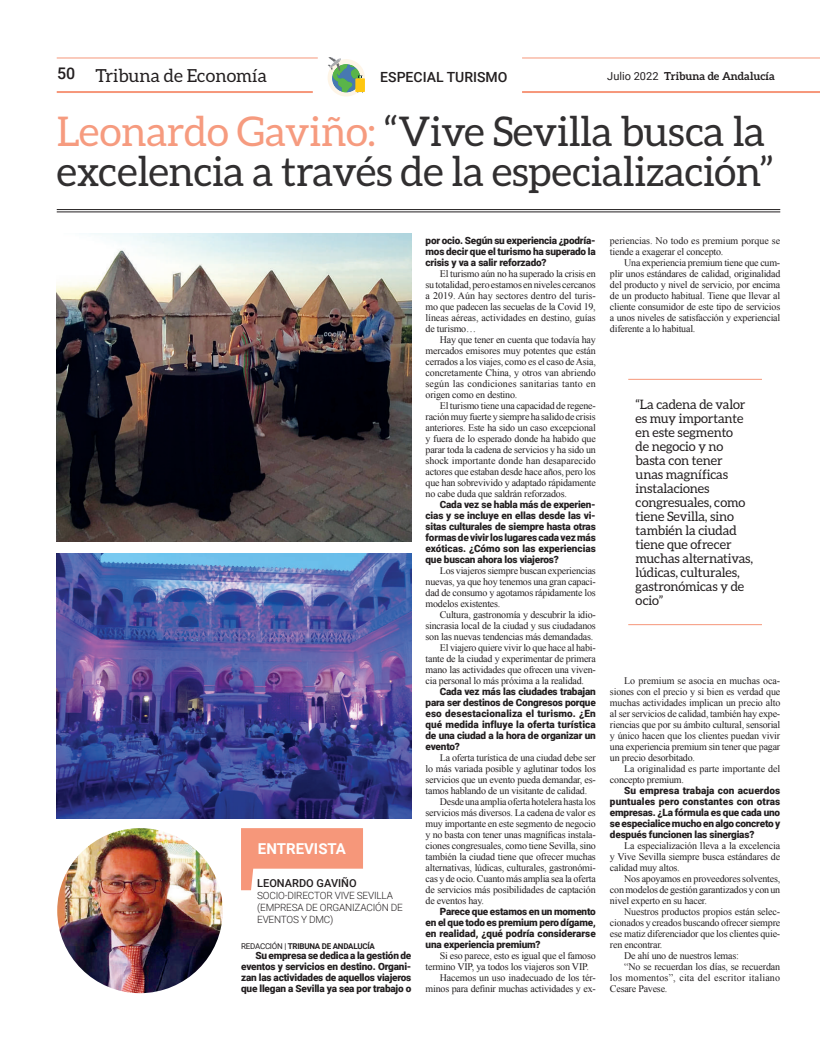
<style>
.page{position:relative;width:820px;height:1049px;background:#fff}
.page>*{position:absolute;margin:0;border:0;box-sizing:border-box;transform-origin:0 0}
.t1{font:41px/40px "Aleo";letter-spacing:-.01em;color:#312f30}
.t2{font:18px "Aleo";color:#231f20}
.t3{font:700 15px "Roboto";color:#fff}
.t4{font:500 14px "Roboto";color:#231f20}
.t5{font:13px/14px "Aleo";letter-spacing:-.01em;color:#231f20}
.t6{font:700 11px "Aleo";color:#231f20}
.t7{font:500 11px "Roboto";color:#231f20}
.t8{font:10px/11px "Times New Roman";letter-spacing:-.02em;color:#231f20;text-align:justify}
.t9{font:900 10px/11px "Roboto";letter-spacing:-.02em;color:#231f20;text-align:justify}
.t10{font:300 10px/12px "Roboto";letter-spacing:-.02em;color:#231f20}
.t11{font:10px "Times New Roman";letter-spacing:.015em;color:#231f20}
.t12{font:700 8px "Roboto";letter-spacing:-.03em;color:#231f20}
.s1{font-family:"Roboto";font-weight:400}
.s2{color:#f69b7f}
.s3{font-weight:400}
</style>
<div class="page">
<hr style="left:57px;top:91px;width:256px;height:2px;background:#f6977a">
<hr style="left:522px;top:91px;width:297px;height:2px;background:#f6977a">
<hr style="left:57px;top:58px;width:260px;height:1px;background:#f6977a">
<hr style="left:522px;top:58px;width:297px;height:1px;background:#f6977a">
<svg style="left:328px;top:57px;width:37px;height:39px"></svg>
<svg style="left:241px;top:828px;width:122px;height:62px"></svg>
<hr style="left:628px;top:379px;width:133px;height:1px;background:#f6977a">
<hr style="left:628px;top:624px;width:133px;height:1px;background:#f6977a">
<hr style="left:57px;top:212px;width:723px;height:1px;background:#231f20">
<hr style="left:57px;top:209px;width:723px;height:1px;background:#231f20">
<img style="left:57px;top:234px;width:354px;height:307px">
<img style="left:57px;top:553px;width:354px;height:266px">
<img style="left:57px;top:828px;width:166px;height:165px;border-radius:83px">
<h2 class="t2" style="left:57px;top:66px;width:211px"><sup>50</sup> Tribuna de Economía</h2>
<h3 class="t4" style="left:380px;top:67px;width:129px">ESPECIAL TURISMO</h3>
<p class="t6" style="left:607px;top:70px;width:169px"><span class="s1">Julio 2022</span> Tribuna de Andalucía</p>
<h1 class="t1" style="left:57px;top:111px;width:718px"><span class="s2">Leonardo Gaviño:</span> “Vive Sevilla busca la excelencia a través de la especialización”</h1>
<h3 class="t3" style="left:258px;top:838px;width:90px">ENTREVISTA</h3>
<p class="t7" style="left:257px;top:875px;width:101px">LEONARDO GAVIÑO</p>
<p class="t10" style="left:257px;top:889px;width:147px">SOCIO-DIRECTOR VIVE SEVILLA (EMPRESA DE ORGANIZACIÓN DE<br>EVENTOS Y DMC)</p>
<p class="t12" style="left:241px;top:941px;width:135px"><span class="s3">REDACCIÓN |</span> TRIBUNA DE ANDALUCÍA</p>
<p class="t9" style="left:241px;top:949px;width:172px;text-indent:14px">Su empresa se dedica a la gestión de eventos y servicios en destino. Organi&shy;zan las actividades de aquellos viajeros que llegan a Sevilla ya sea por trabajo o</p>
<p class="t9" style="left:425px;top:234px;width:172px">por ocio. Según su experiencia ¿podría&shy;mos decir que el turismo ha superado la crisis y va a salir reforzado?</p>
<p class="t8" style="left:425px;top:268px;width:172px;text-indent:14px">El turismo aún no ha superado la crisis en su totalidad, pero estamos en niveles cercanos a 2019. Aún hay sectores dentro del turis&shy;mo que padecen las secuelas de la Covid 19, líneas aéreas, actividades en destino, guías de turismo…</p>
<p class="t8" style="left:425px;top:334px;width:172px;text-indent:14px">Hay que tener en cuenta que todavía hay mercados emisores muy potentes que están cerrados a los viajes, como es el caso de Asia, concretamente China, y otros van abriendo según las condiciones sanitarias tanto en origen como en destino.</p>
<p class="t8" style="left:425px;top:400px;width:172px;text-indent:14px">El turismo tiene una capacidad de regene&shy;ración muy fuerte y siempre ha salido de crisis anteriores. Este ha sido un caso excepcional y fuera de lo esperado donde ha habido que parar toda la cadena de servicios y ha sido un shock importante donde han desaparecido actores que estaban desde hace años, pero los que han sobrevivido y adaptado rápidamente no cabe duda que saldrán reforzados.</p>
<p class="t9" style="left:425px;top:498px;width:172px;text-indent:14px">Cada vez se habla más de experien&shy;cias y se incluye en ellas desde las vi&shy;sitas culturales de siempre hasta otras formas de vivir los lugares cada vez más exóticas. ¿Cómo son las experiencias que buscan ahora los viajeros?</p>
<p class="t8" style="left:425px;top:565px;width:172px;text-indent:14px">Los viajeros siempre buscan experiencias nuevas, ya que hoy tenemos una gran capaci&shy;dad de consumo y agotamos rápidamente los modelos existentes.</p>
<p class="t8" style="left:439px;top:609px;width:157px">Cultura, gastronomía y descubrir la idio-</p>
<p class="t8" style="left:425px;top:620px;width:172px">sincrasia local de la ciudad y sus ciudadanos</p>
<p class="t8" style="left:425px;top:631px;width:169px">son las nuevas tendencias más demandadas.</p>
<p class="t8" style="left:439px;top:642px;width:157px">El viajero quiere vivir lo que hace al habi-</p>
<p class="t8" style="left:425px;top:653px;width:172px">tante de la ciudad y experimentar de primera</p>
<p class="t8" style="left:425px;top:664px;width:172px">mano las actividades que ofrecen una viven-</p>
<p class="t8" style="left:425px;top:675px;width:160px">cia personal lo más próxima a la realidad.</p>
<p class="t9" style="left:425px;top:685px;width:172px;text-indent:14px">Cada vez más las ciudades trabajan para ser destinos de Congresos porque eso desestacionaliza el turismo. ¿En qué medida influye la oferta turística de una ciudad a la hora de organizar un evento?</p>
<p class="t8" style="left:439px;top:752px;width:157px">La oferta turística de una ciudad debe ser</p>
<p class="t8" style="left:425px;top:763px;width:172px">lo más variada posible y aglutinar todos los</p>
<p class="t8" style="left:425px;top:774px;width:172px">servicios que un evento pueda demandar, es-</p>
<p class="t8" style="left:425px;top:785px;width:163px">tamos hablando de un visitante de calidad.</p>
<p class="t8" style="left:439px;top:796px;width:157px">Desde una amplia oferta hotelera hasta los</p>
<p class="t8" style="left:425px;top:807px;width:172px">servicios más diversos. La cadena de valor es</p>
<p class="t8" style="left:425px;top:818px;width:172px">muy importante en este segmento de negocio</p>
<p class="t8" style="left:425px;top:829px;width:172px">y no basta con tener unas magníficas instala-</p>
<p class="t8" style="left:425px;top:840px;width:172px">ciones congresuales, como tiene Sevilla, sino</p>
<p class="t8" style="left:425px;top:851px;width:172px">también la ciudad tiene que ofrecer muchas</p>
<p class="t8" style="left:425px;top:862px;width:172px">alternativas, lúdicas, culturales, gastronómi-</p>
<p class="t8" style="left:425px;top:873px;width:172px">cas y de ocio. Cuanto más amplia sea la oferta</p>
<p class="t8" style="left:425px;top:884px;width:171px">de servicios más posibilidades de captación</p>
<p class="t8" style="left:425px;top:895px;width:60px">de eventos hay.</p>
<p class="t9" style="left:425px;top:905px;width:172px;text-indent:14px">Parece que estamos en un momento en el que todo es premium pero dígame, en realidad, ¿qué podría considerarse una experiencia premium?</p>
<p class="t8" style="left:439px;top:950px;width:157px">Si eso parece, esto es igual que el famoso</p>
<p class="t8" style="left:425px;top:961px;width:165px">termino VIP, ya todos los viajeros son VIP.</p>
<p class="t8" style="left:439px;top:972px;width:157px">Hacemos un uso inadecuado de los tér-</p>
<p class="t8" style="left:425px;top:983px;width:172px">minos para definir muchas actividades y ex-</p>
<p class="t8" style="left:609px;top:235px;width:172px">periencias. No todo es premium porque se tiende a exagerar el concepto.</p>
<p class="t8" style="left:609px;top:257px;width:172px;text-indent:14px">Una experiencia premium tiene que cum&shy;plir unos estándares de calidad, originalidad del producto y nivel de servicio, por encima de un producto habitual. Tiene que llevar al cliente consumidor de este tipo de servicios a unos niveles de satisfacción y experiencial diferente a lo habitual.</p>
<p class="t5" style="left:635px;top:397px;width:119px">“La cadena de valor es muy importante en este segmento<br>de negocio y no basta con tener unas magníficas instalaciones congresuales, como tiene Sevilla, sino también la ciudad tiene que ofrecer muchas alternativas, lúdicas, culturales, gastronómicas y de ocio”</p>
<p class="t8" style="left:609px;top:675px;width:172px;text-indent:14px">Lo premium se asocia en muchas oca&shy;siones con el precio y si bien es verdad que muchas actividades implican un precio alto al ser servicios de calidad, también hay expe&shy;riencias que por su ámbito cultural, sensorial y único hacen que los clientes puedan vivir una experiencia premium sin tener que pagar un precio desorbitado.</p>
<p class="t8" style="left:609px;top:763px;width:172px;text-indent:14px">La originalidad es parte importante del concepto premium.</p>
<p class="t9" style="left:609px;top:784px;width:172px;text-indent:14px">Su empresa trabaja con acuerdos puntuales pero constantes con otras empresas. ¿La fórmula es que cada uno se especialice mucho en algo concreto y después funcionen las sinergias?</p>
<p class="t8" style="left:609px;top:840px;width:172px;text-indent:14px">La especialización lleva a la excelencia y Vive Sevilla siempre busca estándares de calidad muy altos.</p>
<p class="t8" style="left:609px;top:873px;width:172px;text-indent:14px">Nos apoyamos en proveedores solventes, con modelos de gestión garantizados y con un nivel experto en su hacer.</p>
<p class="t8" style="left:624px;top:906px;width:157px">Nuestros productos propios están selec-</p>
<p class="t8" style="left:609px;top:917px;width:172px">cionados y creados buscando ofrecer siempre</p>
<p class="t8" style="left:609px;top:928px;width:172px">ese matiz diferenciador que los clientes quie-</p>
<p class="t8" style="left:609px;top:939px;width:54px">ren encontrar.</p>
<p class="t8" style="left:624px;top:950px;width:116px">De ahí uno de nuestros lemas:</p>
<p class="t8" style="left:624px;top:961px;width:157px">“No se recuerdan los días, se recuerdan</p>
<p class="t11" style="left:609px;top:971px;width:171px">los momentos”, cita del escritor italiano</p>
<p class="t8" style="left:609px;top:983px;width:59px">Cesare Pavese.</p>
</div>
